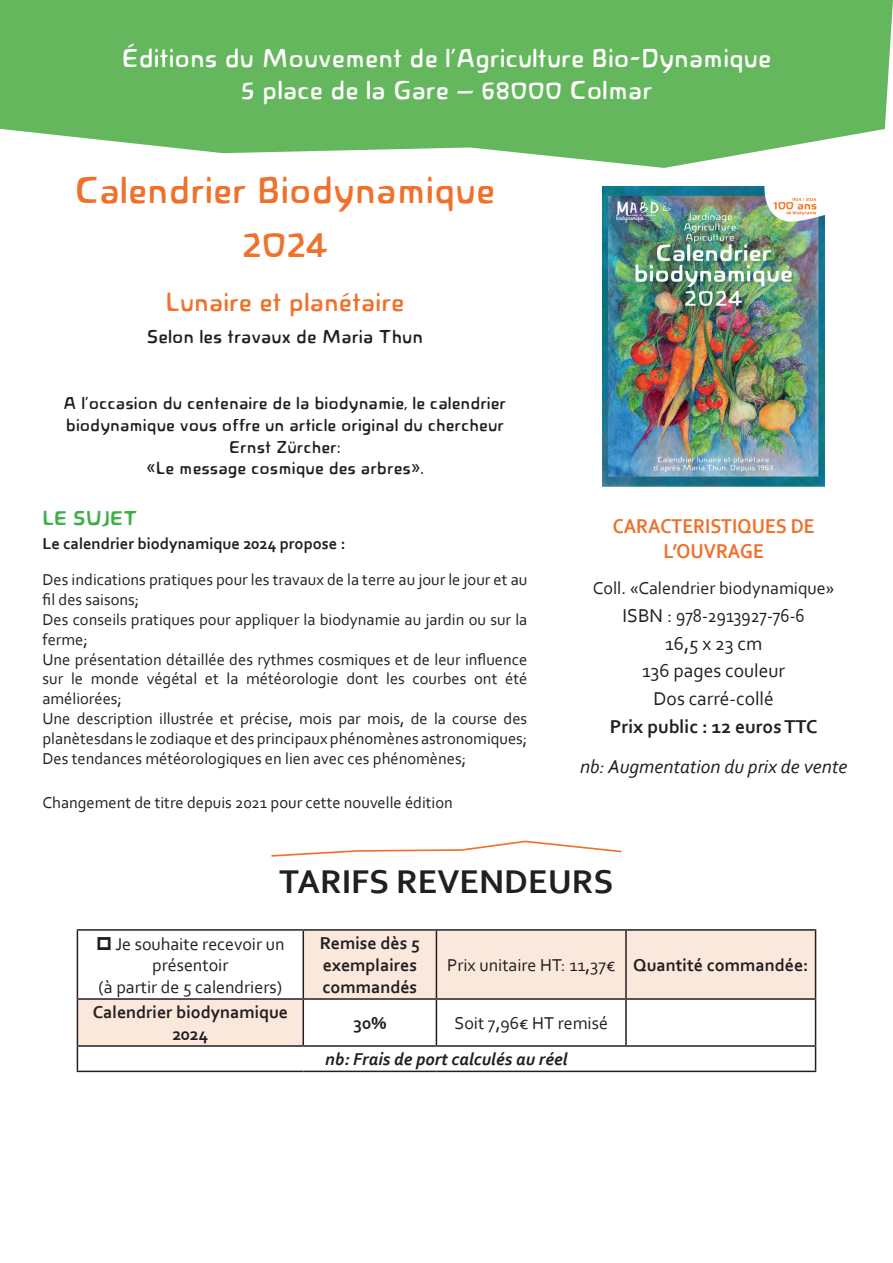
<style>
.page{position:relative;width:893px;height:1263px;background:#fff}
.page>*{position:absolute;margin:0;border:0;box-sizing:border-box;transform-origin:0 0}
.t1{font:39px/54px "Novalis Medium Roman";color:#ef712b;text-align:center}
.t2{font:700 34.5px "Corbel";color:#231f20}
.t3{font:27px/32.4px "Novalis Medium Roman";color:#fff;text-align:center}
.t4{font:27px "Novalis Medium Roman";color:#ef712b}
.t5{font:700 21px/25.2px "Corbel";color:#ef712b;text-align:center;scale:.9 1}
.t6{font:21px "Novalis Bold Roman Roman";color:#3eae49}
.t7{font:19.5px/27.6px "Corbel";color:#231f20;text-align:center}
.t8{font:italic 19.5px "Corbel";color:#231f20}
.t9{font:19.5px "Novalis Medium Roman";color:#231f20}
.t10{font:700 19.5px "Corbel";color:#231f20}
.t11{font:18px/21.6px "Novalis Medium Roman";color:#231f20;text-align:center}
.t12{font:18px "Corbel";color:#231f20}
.t13{font:700 18px/21.6px "Corbel";color:#231f20}
.t14{font:italic 700 18px "Corbel";color:#231f20}
.t15{font:16.5px/19.8px "Corbel";color:#231f20}
.t16{font:700 16.5px "Corbel";color:#231f20}
.s1{font-weight:700}
</style>
<div class="page">
<svg style="left:0;top:0;width:893px;height:168px;background:#77bf70"></svg>
<svg style="left:78px;top:931px;width:737px;height:114px;fill:#fbe8dc"></svg>
<hr style="left:77px;top:929px;width:226px;height:2px;background:#231f20">
<hr style="left:77px;top:931px;width:1px;height:67px;background:#231f20">
<hr style="left:303px;top:929px;width:133px;height:2px;background:#231f20">
<hr style="left:303px;top:931px;width:1px;height:67px;background:#231f20">
<hr style="left:436px;top:929px;width:190px;height:2px;background:#231f20">
<hr style="left:436px;top:931px;width:1px;height:67px;background:#231f20">
<hr style="left:626px;top:929px;width:190px;height:2px;background:#231f20">
<hr style="left:625px;top:931px;width:2px;height:67px;background:#231f20">
<hr style="left:815px;top:931px;width:1px;height:67px;background:#231f20">
<hr style="left:77px;top:998px;width:226px;height:2px;background:#231f20">
<hr style="left:77px;top:1000px;width:1px;height:45px;background:#231f20">
<hr style="left:303px;top:998px;width:133px;height:2px;background:#231f20">
<hr style="left:303px;top:1000px;width:1px;height:45px;background:#231f20">
<hr style="left:436px;top:998px;width:190px;height:2px;background:#231f20">
<hr style="left:436px;top:1000px;width:1px;height:45px;background:#231f20">
<hr style="left:626px;top:998px;width:190px;height:2px;background:#231f20">
<hr style="left:625px;top:1000px;width:2px;height:45px;background:#231f20">
<hr style="left:815px;top:1000px;width:1px;height:45px;background:#231f20">
<hr style="left:77px;top:1045px;width:226px;height:2px;background:#231f20">
<svg style="left:77px;top:1047px;width:1px;height:24px"></svg>
<hr style="left:303px;top:1045px;width:133px;height:2px;background:#231f20">
<hr style="left:436px;top:1045px;width:190px;height:2px;background:#231f20">
<hr style="left:626px;top:1045px;width:190px;height:2px;background:#231f20">
<svg style="left:815px;top:1047px;width:1px;height:24px"></svg>
<hr style="left:77px;top:1071px;width:226px;height:1px;background:#231f20">
<hr style="left:303px;top:1071px;width:133px;height:1px;background:#231f20">
<hr style="left:436px;top:1071px;width:190px;height:1px;background:#231f20">
<hr style="left:626px;top:1071px;width:190px;height:1px;background:#231f20">
<svg style="left:271px;top:840px;width:351px;height:17px"></svg>
<img style="left:603px;top:186px;width:221px;height:300px">
<svg style="left:98px;top:936px;width:13px;height:14px"></svg>
<h3 class="t3" style="left:122px;top:42px;width:651px">Éditions du Mouvement de l’Agriculture Bio-Dynamique<br>5 place de la Gare – 68000 Colmar</h3>
<h1 class="t1" style="left:75px;top:163px;width:422px">Calendrier Biodynamique<br>2024</h1>
<h3 class="t4" style="left:165px;top:287px;width:240px">Lunaire et planétaire</h3>
<p class="t9" style="left:147px;top:325px;width:278px">Selon les travaux de Maria Thun</p>
<p class="t11" style="left:64px;top:393px;width:444px">A l’occasion du centenaire de la biodynamie, le calendrier biodynamique vous offre un article original du chercheur Ernst Zürcher:<br>«Le message cosmique des arbres».</p>
<p class="t6" style="left:43px;top:505px;width:97px">LE SUJET</p>
<p class="t16" style="left:43px;top:533px;width:305px">Le calendrier biodynamique 2024 propose :</p>
<p class="t15" style="left:43px;top:570px;width:486px">Des indications pratiques pour les travaux de la terre au jour le jour et au fil des saisons;<br>Des conseils pratiques pour appliquer la biodynamie au jardin ou sur la ferme;<br>Une présentation détaillée des rythmes cosmiques et de leur influence sur le monde végétal et la météorologie dont les courbes ont été améliorées;<br>Une description illustrée et précise, mois par mois, de la course des planètesdans le zodiaque et des principaux phénomènes astronomiques; Des tendances météorologiques en lien avec ces phénomènes;</p>
<p class="t15" style="left:43px;top:792px;width:412px">Changement de titre depuis 2021 pour cette nouvelle édition</p>
<p class="t5" style="left:613px;top:513px;width:226px">CARACTERISTIQUES DE<br>L’OUVRAGE</p>
<p class="t12" style="left:593px;top:577px;width:243px">Coll. «Calendrier biodynamique»</p>
<p class="t7" style="left:622px;top:601px;width:184px">ISBN : 978-2913927-76-6<br>16,5 x 23 cm<br>136 pages couleur<br>Dos carré-collé</p>
<p class="t10" style="left:610px;top:714px;width:209px">Prix public : 12 euros TTC</p>
<p class="t8" style="left:580px;top:754px;width:269px">nb: Augmentation du prix de vente</p>
<h2 class="t2" style="left:280px;top:860px;width:335px">TARIFS REVENDEURS</h2>
<p class="t12" style="left:115px;top:933px;width:171px">Je souhaite recevoir un</p>
<p class="t12" style="left:152px;top:954px;width:78px">présentoir</p>
<p class="t12" style="left:99px;top:976px;width:185px">(à partir de 5 calendriers)</p>
<p class="t13" style="left:320px;top:932px;width:101px">Remise dès 5 exemplaires commandés</p>
<p class="t12" style="left:447px;top:954px;width:363px">Prix unitaire HT: 11,37€ <span class="s1">Quantité commandée:</span></p>
<p class="t13" style="left:93px;top:1001px;width:197px;text-align:center">Calendrier biodynamique<br>2024</p>
<p class="t13" style="left:353px;top:1012px;width:34px">30%</p>
<p class="t12" style="left:454px;top:1012px;width:155px">Soit 7,96€ HT remisé</p>
<p class="t14" style="left:325px;top:1048px;width:244px">nb: Frais de port calculés au réel</p>
</div>
